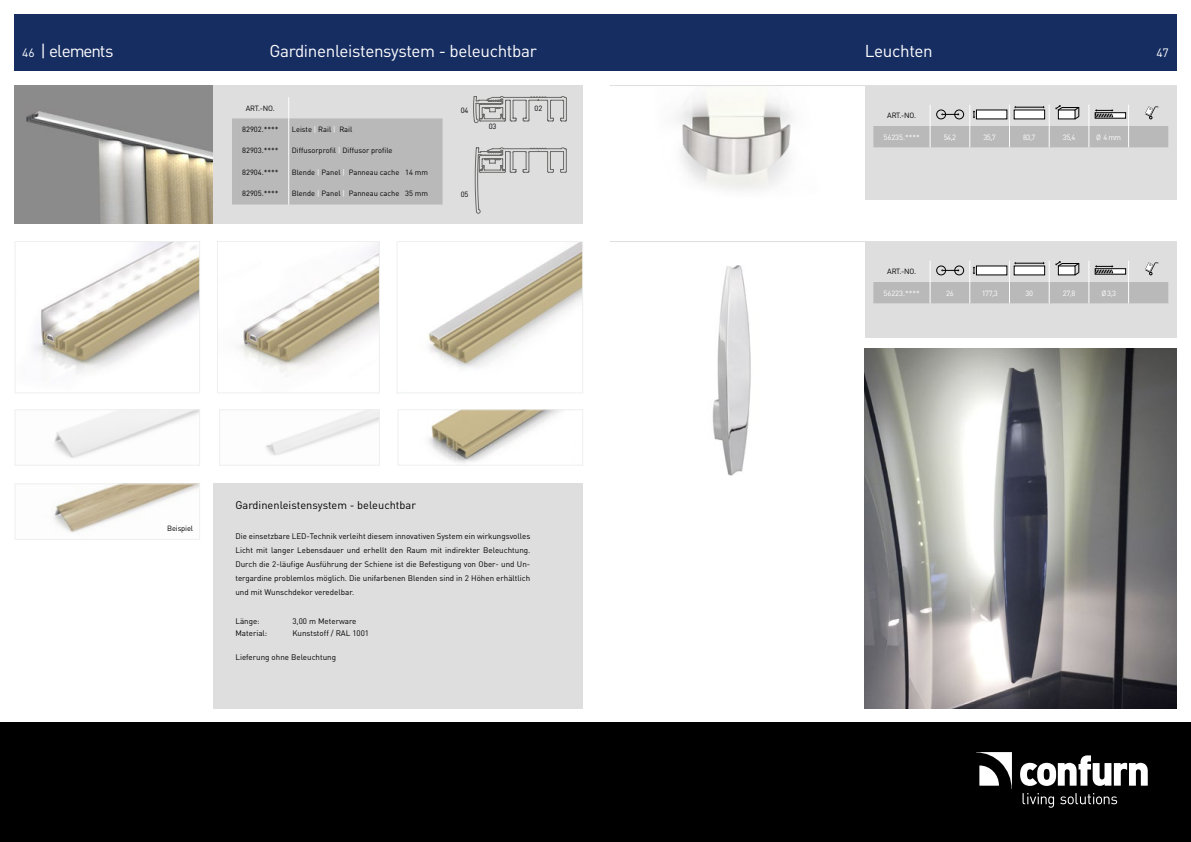
<style>
.page{position:relative;width:1191px;height:842px;background:#fff}
.page>*{position:absolute;margin:0;border:0;box-sizing:border-box;transform-origin:0 0}
.t1{font:17px "DIN Pro";letter-spacing:-.02em;color:#fff}
.t2{font:17px "DIN Pro";letter-spacing:-.06em;color:#fff}
.t3{font:12px "DIN Pro";color:#fff}
.t4{font:11px "DIN Pro";color:#000}
.t5{font:8px/14.2px "DIN Pro";color:#000;text-align:justify}
.t6{font:7.5px "DIN Pro";color:#000}
.t7{font:7.5px "DIN Pro";letter-spacing:-.06em;color:#fff}
.t8{font:7.5px "DIN Pro";letter-spacing:-.02em;color:#000}
.s1{font-size:12px}
.s2{color:#fff}
</style>
<div class="page">
<div style="left:14px;top:14px;width:1162px;height:57px;background:#162d62"></div>
<div style="left:0;top:722px;width:1191px;height:120px;background:#000"></div>
<svg style="left:976px;top:752px;width:36px;height:37px"></svg>
<svg style="left:1020px;top:755px;width:127px;height:31px"></svg>
<svg style="left:1022px;top:793px;width:32px;height:15px"></svg>
<svg style="left:1060px;top:793px;width:57px;height:11px"></svg>
<img style="left:14px;top:85px;width:200px;height:139px">
<div style="left:214px;top:85px;width:369px;height:139px;background:#dedede"></div>
<img style="left:34px;top:243px;width:164px;height:130px">
<div style="left:15px;top:241px;width:185px;height:152px;border:1px solid #eeefef"></div>
<img style="left:240px;top:243px;width:138px;height:133px">
<div style="left:217px;top:241px;width:163px;height:152px;border:1px solid #eeefef"></div>
<img style="left:428px;top:243px;width:153px;height:125px">
<div style="left:396px;top:241px;width:187px;height:152px;border:1px solid #eeefef"></div>
<img style="left:54px;top:411px;width:144px;height:47px">
<div style="left:15px;top:409px;width:185px;height:57px;border:1px solid #eeefef"></div>
<img style="left:266px;top:411px;width:112px;height:45px">
<div style="left:219px;top:409px;width:161px;height:57px;border:1px solid #eeefef"></div>
<img style="left:428px;top:411px;width:133px;height:52px">
<div style="left:397px;top:409px;width:186px;height:57px;border:1px solid #eeefef"></div>
<div style="left:214px;top:483px;width:369px;height:226px;background:#dedede"></div>
<img style="left:54px;top:485px;width:144px;height:48px">
<div style="left:15px;top:483px;width:185px;height:57px;border:1px solid #eeefef"></div>
<img style="left:679px;top:96px;width:113px;height:94px">
<hr style="left:609px;top:85px;width:567px;height:1px;background:#dedede">
<div style="left:865px;top:86px;width:311px;height:113px;background:#dedede"></div>
<svg style="left:873px;top:105px;width:295px;height:42px"></svg>
<img style="left:712px;top:265px;width:39px;height:211px">
<hr style="left:609px;top:241px;width:567px;height:1px;background:#dedede">
<div style="left:865px;top:242px;width:311px;height:95px;background:#dedede"></div>
<svg style="left:873px;top:261px;width:295px;height:42px"></svg>
<img style="left:865px;top:349px;width:311px;height:360px">
<svg style="left:473px;top:96px;width:94px;height:27px"></svg>
<svg style="left:475px;top:147px;width:92px;height:67px"></svg>
<svg style="left:232px;top:97px;width:210px;height:108px"></svg>
<h1 class="t2" style="left:22px;top:38px;width:93px"><span class="s1">46</span> | elements</h1>
<h2 class="t3" style="left:1156px;top:43px;width:14px">47</h2>
<h1 class="t1" style="left:269px;top:38px;width:269px">Gardinenleistensystem - beleuchtbar</h1>
<h1 class="t1" style="left:865px;top:38px;width:69px">Leuchten</h1>
<p class="t6" style="left:246px;top:102px;width:30px">ART.-NO.</p>
<p class="t6" style="left:242px;top:124px;width:38px">82902.****</p>
<p class="t6" style="left:292px;top:124px;width:62px">Leiste <span class="s2">|</span> Rail <span class="s2">|</span> Rail</p>
<p class="t6" style="left:242px;top:145px;width:38px">82903.****</p>
<p class="t6" style="left:292px;top:145px;width:102px">Diffusorprofil <span class="s2">|</span> Diffusor profile</p>
<p class="t6" style="left:242px;top:166px;width:38px">82904.****</p>
<p class="t6" style="left:292px;top:166px;width:138px">Blende <span class="s2">|</span> Panel <span class="s2">|</span> Panneau cache 14 mm</p>
<p class="t6" style="left:242px;top:188px;width:38px">82905.****</p>
<p class="t6" style="left:292px;top:188px;width:138px">Blende <span class="s2">|</span> Panel <span class="s2">|</span> Panneau cache 35 mm</p>
<p class="t6" style="left:461px;top:105px;width:9px">04</p>
<p class="t6" style="left:489px;top:120px;width:9px">03</p>
<p class="t6" style="left:461px;top:189px;width:9px">05</p>
<p class="t6" style="left:534px;top:103px;width:9px">02</p>
<p class="t8" style="left:167px;top:522px;width:27px">Beispiel</p>
<h3 class="t4" style="left:235px;top:497px;width:182px">Gardinenleistensystem - beleuchtbar</h3>
<p class="t5" style="left:235px;top:528px;width:296px">Die einsetzbare LED-Technik verleiht diesem innovativen System ein wirkungsvolles Licht mit langer Lebensdauer und erhellt den Raum mit indirekter Beleuchtung.<br>Durch die 2-läufige Ausführung der Schiene ist die Befestigung von Ober- und Un&shy;tergardine problemlos möglich. Die unifarbenen Blenden sind in 2 Höhen erhältlich und mit Wunschdekor veredelbar.</p>
<p class="t5" style="left:235px;top:613px;width:26px">Länge:</p>
<p class="t5" style="left:292px;top:613px;width:66px">3,00 m Meterware</p>
<p class="t5" style="left:235px;top:625px;width:33px">Material:</p>
<p class="t5" style="left:292px;top:625px;width:78px">Kunststoff / RAL 1001</p>
<p class="t5" style="left:235px;top:649px;width:102px">Lieferung ohne Beleuchtung</p>
<p class="t6" style="left:887px;top:110px;width:30px">ART.-NO.</p>
<p class="t7" style="left:883px;top:131px;width:38px">56235.****</p>
<p class="t7" style="left:943px;top:131px;width:14px">54,2</p>
<p class="t7" style="left:983px;top:131px;width:14px">35,7</p>
<p class="t7" style="left:1023px;top:131px;width:14px">83,7</p>
<p class="t7" style="left:1062px;top:131px;width:14px">35,4</p>
<p class="t7" style="left:1096px;top:131px;width:26px">Ø 4 mm</p>
<p class="t6" style="left:887px;top:266px;width:30px">ART.-NO.</p>
<p class="t7" style="left:883px;top:287px;width:38px">56223.****</p>
<p class="t7" style="left:946px;top:287px;width:9px">26</p>
<p class="t7" style="left:981px;top:287px;width:17px">177,3</p>
<p class="t7" style="left:1025px;top:287px;width:9px">30</p>
<p class="t7" style="left:1062px;top:287px;width:14px">27,8</p>
<p class="t7" style="left:1101px;top:287px;width:16px">Ø 3,3</p>
</div>
